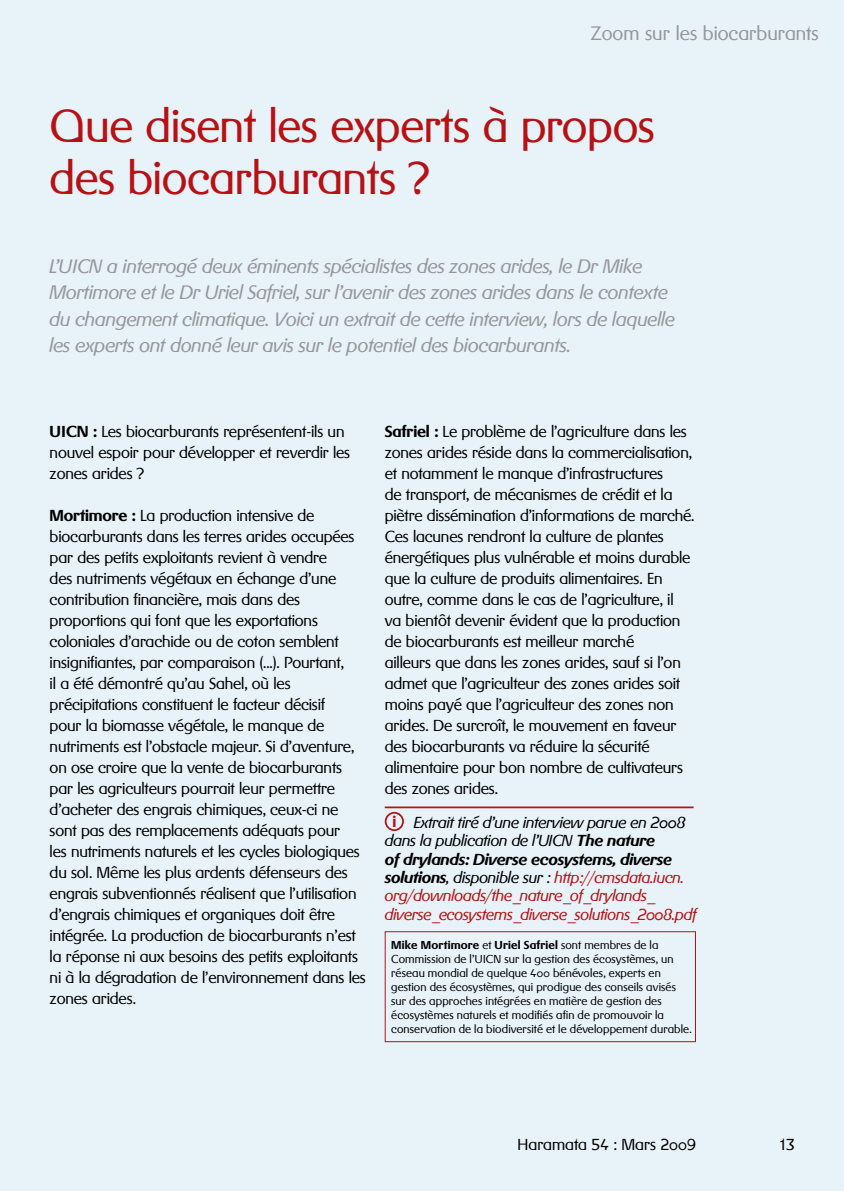
<style>
.page{position:relative;width:844px;height:1191px;background:#fff}
.page>*{position:absolute;margin:0;border:0;box-sizing:border-box;transform-origin:0 0}
.t1{font:300 45.5px/52.5px "Gerstner BQ";letter-spacing:-.01em;color:#b81114}
.t2{font:italic 300 19.25px/26.2px "Gerstner BQ";letter-spacing:-.01em;color:#97979b}
.t3{font:300 19.25px "Gerstner BQ";letter-spacing:.005em;color:#97979b}
.t4{font:300 15.75px/21px "Gerstner BQ";letter-spacing:-.01em;color:#000}
.t5{font:italic 300 15.75px/18.4px "Gerstner BQ";letter-spacing:-.015em;color:#b81114}
.t6{font:italic 300 15.75px "Gerstner BQ";color:#000}
.t7{font:500 15.75px "Gerstner BQ";color:#b81114}
.t8{font:300 11.38px/14px "Gerstner BQ";letter-spacing:.01em;color:#000}
.s1{font-weight:500}
.s2{color:#000}
.s3{font-weight:500;color:#000}
</style>
<div class="page">
<div style="left:0;top:0;width:843px;height:1191px;background:#e8f3f9"></div>
<div style="left:384px;top:931px;width:311px;height:111px;border:1px solid #b81114"></div>
<hr style="left:384px;top:806px;width:309px;height:2px;background:#b81114">
<div style="left:384px;top:812px;width:20px;height:19px;border:2px solid #b81114;border-radius:50%"></div>
<p class="t3" style="left:590px;top:21px;width:230px">Zoom sur les biocarburants</p>
<h1 class="t1" style="left:50px;top:100px;width:606px">Que disent les experts à propos des biocarburants ?</h1>
<p class="t2" style="left:50px;top:253px;width:626px">L’UICN a interrogé deux éminents spécialistes des zones arides, le Dr Mike Mortimore et le Dr Uriel Safriel, sur l’avenir des zones arides dans le contexte du changement climatique. Voici un extrait de cette interview, lors de laquelle les experts ont donné leur avis sur le potentiel des biocarburants.</p>
<p class="t4" style="left:50px;top:421px;width:302px"><span class="s1">UICN :</span> Les biocarburants représentent-ils un nouvel espoir pour développer et reverdir les zones arides ?</p>
<p class="t4" style="left:50px;top:505px;width:317px"><span class="s1">Mortimore :</span> La production intensive de biocarburants dans les terres arides occupées par des petits exploitants revient à vendre<br>des nutriments végétaux en échange d’une contribution financière, mais dans des proportions qui font que les exportations coloniales d’arachide ou de coton semblent insignifiantes, par comparaison (...). Pourtant,<br>il a été démontré qu’au Sahel, où les précipitations constituent le facteur décisif<br>pour la biomasse végétale, le manque de nutriments est l’obstacle majeur. Si d’aventure, on ose croire que la vente de biocarburants par les agriculteurs pourrait leur permettre d’acheter des engrais chimiques, ceux-ci ne sont pas des remplacements adéquats pour<br>les nutriments naturels et les cycles biologiques du sol. Même les plus ardents défenseurs des engrais subventionnés réalisent que l’utilisation d’engrais chimiques et organiques doit être intégrée. La production de biocarburants n’est la réponse ni aux besoins des petits exploitants ni à la dégradation de l’environnement dans les zones arides.</p>
<p class="t4" style="left:384px;top:421px;width:311px"><span class="s1">Safriel :</span> Le problème de l’agriculture dans les zones arides réside dans la commercialisation, et notamment le manque d’infrastructures<br>de transport, de mécanismes de crédit et la piètre dissémination d’informations de marché.<br>Ces lacunes rendront la culture de plantes énergétiques plus vulnérable et moins durable que la culture de produits alimentaires. En outre, comme dans le cas de l’agriculture, il<br>va bientôt devenir évident que la production de biocarburants est meilleur marché<br>ailleurs que dans les zones arides, sauf si l’on admet que l’agriculteur des zones arides soit moins payé que l’agriculteur des zones non arides. De surcroît, le mouvement en faveur des biocarburants va réduire la sécurité alimentaire pour bon nombre de cultivateurs des zones arides.</p>
<p class="t5" style="left:384px;top:813px;width:313px;text-indent:36px"><span class="s2">xtrait tiré d’une interview parue en 2008 dans la publication de l’UICN</span> <span class="s3">The nature<br>of drylands: Diverse ecosystems, diverse solutions</span><span class="s2">, disponible sur :</span> http://cmsdata.iucn. org/downloads/the_nature_of_drylands_ diverse_ecosystems_diverse_solutions_2008.pdf</p>
<p class="t7" style="left:392px;top:812px;width:5px">i</p>
<p class="t6" style="left:393px;top:813px;width:6px">E</p>
<p class="t8" style="left:391px;top:938px;width:302px"><span class="s1">Mike Mortimore</span> et <span class="s1">Uriel Safriel</span> sont membres de la Commission de l’UICN sur la gestion des écosystèmes, un réseau mondial de quelque 400 bénévoles, experts en gestion des écosystèmes, qui prodigue des conseils avisés sur des approches intégrées en matière de gestion des écosystèmes naturels et modifiés afin de promouvoir la conservation de la biodiversité et le développement durable.</p>
<p class="t4" style="left:517px;top:1133px;width:180px">Haramata 54 : Mars 2009</p>
<p class="t4" style="left:778px;top:1134px;width:18px">13</p>
</div>
